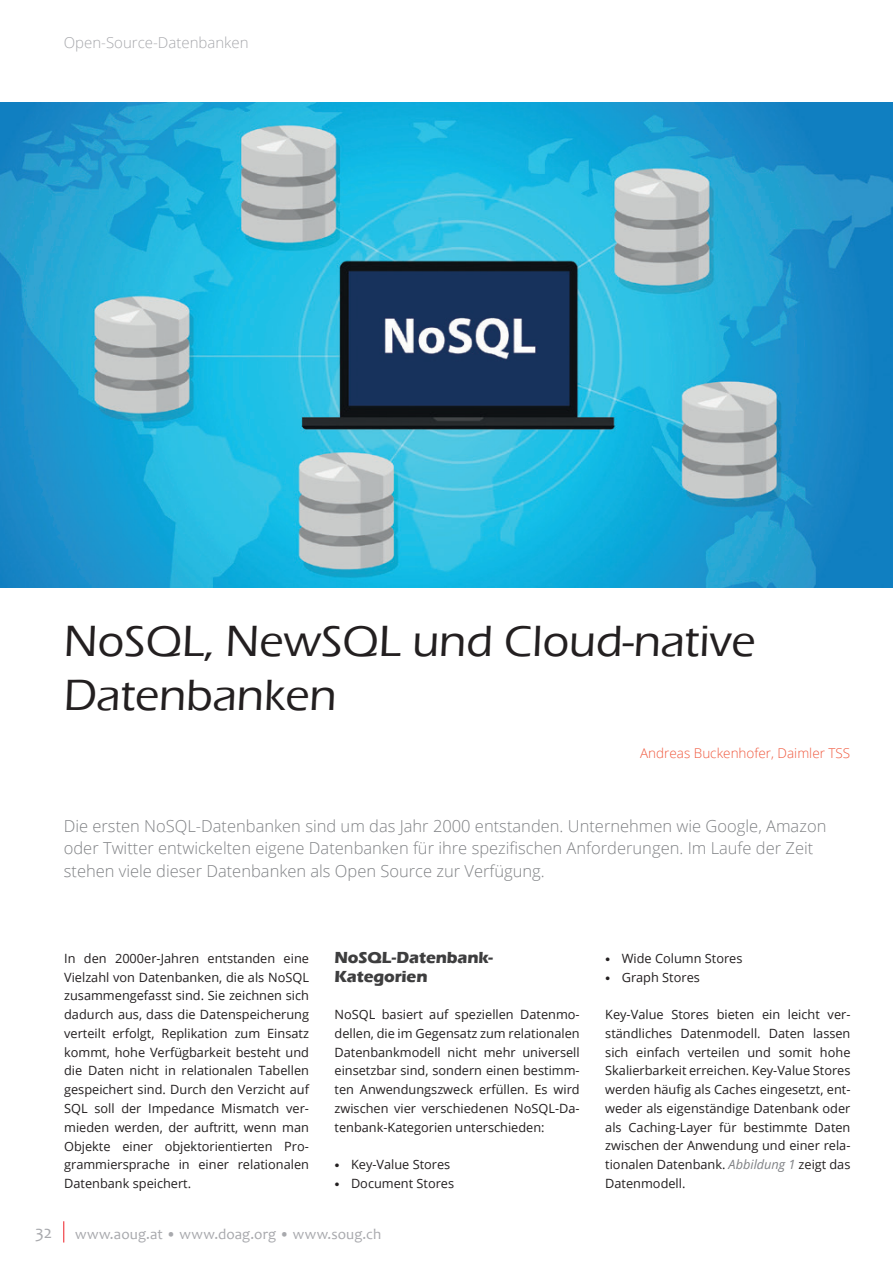
<style>
.page{position:relative;width:893px;height:1263px;background:#fff}
.page>*{position:absolute;margin:0;border:0;box-sizing:border-box;transform-origin:0 0}
.t1{font:500 45px/54px "Eras ITC";color:#231f20}
.t2{font:18px "Candara";color:#a8a9ad}
.t3{font:300 16.5px/22.5px "Open Sans";color:#808285}
.t4{font:700 16.5px/18.8px "Eras ITC";letter-spacing:-.005em;color:#3e3e3f}
.t5{font:15px "Candara";letter-spacing:.01em;color:#a8a9ad}
.t6{font:300 15px "Open Sans";color:#a8a9ad}
.t7{font:300 13.5px "Open Sans";color:#f0593e}
.t8{font:12.75px/18.8px "Open Sans";color:#231f20;text-align:justify}
.s1{font-family:"Stone Serif Std";font-weight:500;font-size:10.5px}
.s2{font-style:italic;color:#808285}
</style>
<div class="page">
<svg style="left:63px;top:1221px;width:1px;height:21px"></svg>
<img style="left:0;top:102px;width:893px;height:486px">
<p class="t6" style="left:64px;top:32px;width:186px">Open-Source-Datenbanken</p>
<h1 class="t1" style="left:64px;top:614px;width:693px">NoSQL, NewSQL und Cloud-native<br>Datenbanken</h1>
<p class="t7" style="left:640px;top:743px;width:212px">Andreas Buckenhofer, Daimler TSS</p>
<p class="t3" style="left:64px;top:814px;width:764px">Die ersten NoSQL-Datenbanken sind um das Jahr 2000 entstanden. Unternehmen wie Google, Amazon oder Twitter entwickelten eigene Datenbanken für ihre spezifischen Anforderungen. Im Laufe der Zeit stehen viele dieser Datenbanken als Open Source zur Verfügung.</p>
<p class="t8" style="left:64px;top:948px;width:246px">In den 2000er-Jahren entstanden eine Vielzahl von Datenbanken, die als NoSQL zusammengefasst sind. Sie zeichnen sich dadurch aus, dass die Datenspeicherung verteilt erfolgt, Replikation zum Einsatz kommt, hohe Verfügbarkeit besteht und die Daten nicht in relationalen Tabellen gespeichert sind. Durch den Verzicht auf SQL soll der Impedance Mismatch ver&shy;mieden werden, der auftritt, wenn man Objekte einer objektorientierten Pro&shy;grammiersprache in einer relationalen Datenbank speichert.</p>
<p class="t4" style="left:334px;top:948px;width:160px">NoSQL-Datenbank-<br>Kategorien</p>
<p class="t8" style="left:334px;top:1005px;width:247px">NoSQL basiert auf speziellen Datenmo&shy;dellen, die im Gegensatz zum relationalen Datenbankmodell nicht mehr universell einsetzbar sind, sondern einen bestimm&shy;ten Anwendungszweck erfüllen. Es wird zwischen vier verschiedenen NoSQL-Da&shy;tenbank-Kategorien unterschieden:</p>
<p class="t8" style="left:334px;top:1155px;width:117px"><span class="s1">•</span> Key-Value Stores</p>
<p class="t8" style="left:334px;top:1173px;width:121px"><span class="s1">•</span> Document Stores</p>
<h2 class="t2" style="left:35px;top:1221px;width:19px">32</h2>
<p class="t5" style="left:75px;top:1224px;width:308px">www.aoug.at • www.doag.org • www.soug.ch</p>
<p class="t8" style="left:605px;top:948px;width:139px"><span class="s1">•</span> Wide Column Stores</p>
<p class="t8" style="left:605px;top:967px;width:96px"><span class="s1">•</span> Graph Stores</p>
<p class="t8" style="left:605px;top:1005px;width:247px">Key-Value Stores bieten ein leicht ver&shy;ständliches Datenmodell. Daten lassen sich einfach verteilen und somit hohe Skalierbarkeit erreichen. Key-Value Stores werden häufig als Caches eingesetzt, ent&shy;weder als eigenständige Datenbank oder als Caching-Layer für bestimmte Daten zwischen der Anwendung und einer rela&shy;tionalen Datenbank. <span class="s2">Abbildung 1</span> zeigt das Datenmodell.</p>
</div>
